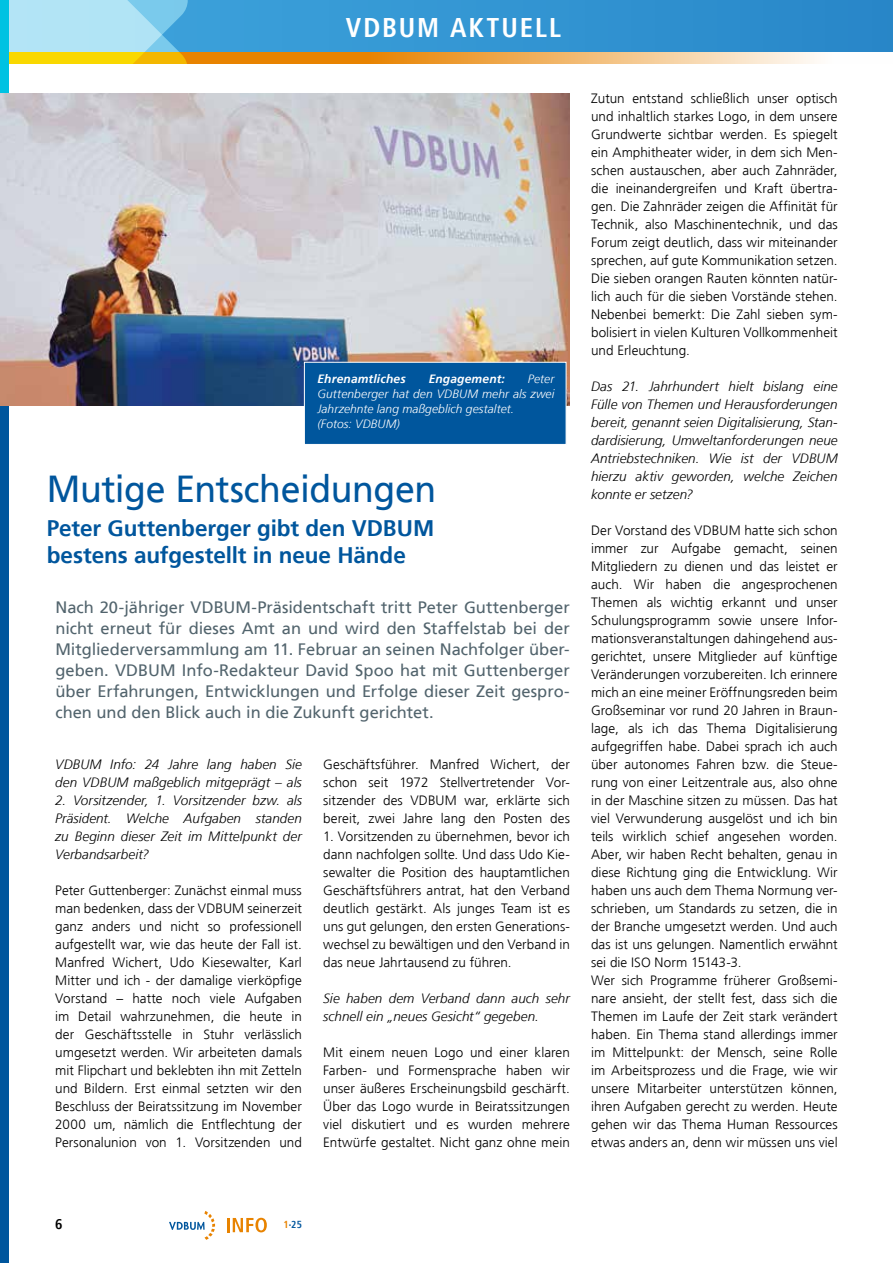
<style>
.page{position:relative;width:893px;height:1263px;background:#fff}
.page>*{position:absolute;margin:0;border:0;box-sizing:border-box;transform-origin:0 0}
.t1{font:37.5px "Frutiger LT";letter-spacing:-.01em;color:#00569d;scale:.95 1}
.t2{font:700 condensed 27px "Frutiger LT";letter-spacing:.07em;color:#fff}
.t3{font:700 22.5px/27px "Frutiger LT";letter-spacing:-.005em;color:#00569d}
.t4{font:16.5px/21px "Frutiger LT";letter-spacing:-.005em;color:#52646d;text-align:justify}
.t5{font:700 condensed 14.25px "Frutiger LT";color:#000}
.t6{font:300 13.5px/18px "Frutiger LT";letter-spacing:.005em;color:#000;text-align:justify}
.t7{font:italic 300 13.5px/18px "Frutiger LT";letter-spacing:.005em;color:#000}
.t8{font:italic 300 12px/15px "Frutiger LT";letter-spacing:.01em;color:#fff}
.t9{font:italic 700 12px "Frutiger LT";letter-spacing:.01em;color:#fff}
.t10{font:700 condensed 10.2px "Frutiger LT";color:#00569d}
.s1{color:#e88300}
</style>
<div class="page">
<svg style="left:169px;top:1211px;width:46px;height:29px"></svg>
<svg style="left:227px;top:1218px;width:40px;height:14px"></svg>
<svg style="left:190px;top:51px;width:703px;height:12px"></svg>
<div style="left:0;top:0;width:893px;height:51px;background:linear-gradient(to bottom,#3294d1,#3294d1)"></div>
<div style="left:0;top:0;width:9px;height:1263px;background:#00569d"></div>
<svg style="left:0;top:0;width:190px;height:94px"></svg>
<img style="left:0;top:94px;width:570px;height:312px">
<div style="left:304px;top:362px;width:262px;height:83px;background:#00569d;border:1px solid #fff"></div>
<h2 class="t2" style="left:346px;top:12px;width:217px">VDBUM AKTUELL</h2>
<p class="t9" style="left:317px;top:372px;width:90px">Ehrenamtliches</p>
<p class="t9" style="left:429px;top:372px;width:78px">Engagement:</p>
<p class="t8" style="left:317px;top:371px;width:238px;text-indent:210px">Peter<br>Guttenberger hat den VDBUM mehr als zwei<br>Jahrzehnte lang maßgeblich gestaltet.<br>(Fotos: VDBUM)</p>
<h1 class="t1" style="left:47px;top:466px;width:411px">Mutige Entscheidungen</h1>
<h3 class="t3" style="left:47px;top:515px;width:389px">Peter Guttenberger gibt den VDBUM bestens aufgestellt in neue Hände</h3>
<p class="t4" style="left:55px;top:597px;width:516px">Nach 20-jähriger VDBUM-Präsidentschaft tritt Peter Guttenberger nicht erneut für dieses Amt an und wird den Staffelstab bei der Mitgliederversammlung am 11. Februar an seinen Nachfolger über&shy;geben. VDBUM Info-Redakteur David Spoo hat mit Guttenberger über Erfahrungen, Entwicklungen und Erfolge dieser Zeit gespro&shy;chen und den Blick auch in die Zukunft gerichtet.</p>
<p class="t7" style="left:55px;top:756px;width:248px">VDBUM Info: 24 Jahre lang haben Sie den VDBUM maßgeblich mitgeprägt – als</p>
<p class="t7" style="left:55px;top:792px;width:248px;text-align:justify">2. Vorsitzender, 1. Vorsitzender bzw. als Präsident. Welche Aufgaben standen zu Beginn dieser Zeit im Mittelpunkt der Verbandsarbeit?</p>
<p class="t6" style="left:55px;top:882px;width:248px">Peter Guttenberger: Zunächst einmal muss man bedenken, dass der VDBUM seinerzeit ganz anders und nicht so professionell aufgestellt war, wie das heute der Fall ist.<br>Manfred Wichert, Udo Kiesewalter, Karl Mitter und ich - der damalige vierköpfige Vorstand – hatte noch viele Aufgaben im Detail wahrzunehmen, die heute in der Geschäftsstelle in Stuhr verlässlich umgesetzt werden. Wir arbeiteten damals mit Flipchart und beklebten ihn mit Zetteln und Bildern. Erst einmal setzten wir den Beschluss der Beiratssitzung im November 2000 um, nämlich die Entflechtung der Personalunion von 1. Vorsitzenden und</p>
<p class="t6" style="left:323px;top:755px;width:248px">Geschäftsführer. Manfred Wichert, der schon seit 1972 Stellvertretender Vor&shy;sitzender des VDBUM war, erklärte sich bereit, zwei Jahre lang den Posten des</p>
<p class="t6" style="left:323px;top:827px;width:248px">1. Vorsitzenden zu übernehmen, bevor ich dann nachfolgen sollte. Und dass Udo Kie&shy;sewalter die Position des hauptamtlichen Geschäftsführers antrat, hat den Verband deutlich gestärkt. Als junges Team ist es uns gut gelungen, den ersten Generations&shy;wechsel zu bewältigen und den Verband in das neue Jahrtausend zu führen.</p>
<p class="t7" style="left:323px;top:989px;width:248px">Sie haben dem Verband dann auch sehr schnell ein „neues Gesicht“ gegeben.</p>
<p class="t6" style="left:323px;top:1043px;width:248px">Mit einem neuen Logo und einer klaren Farben- und Formensprache haben wir unser äußeres Erscheinungsbild geschärft.<br>Über das Logo wurde in Beiratssitzungen viel diskutiert und es wurden mehrere Entwürfe gestaltet. Nicht ganz ohne mein</p>
<p class="t6" style="left:591px;top:89px;width:248px">Zutun entstand schließlich unser optisch und inhaltlich starkes Logo, in dem unsere Grundwerte sichtbar werden. Es spiegelt ein Amphitheater wider, in dem sich Men&shy;schen austauschen, aber auch Zahnräder, die ineinandergreifen und Kraft übertra&shy;gen. Die Zahnräder zeigen die Affinität für Technik, also Maschinentechnik, und das Forum zeigt deutlich, dass wir miteinander sprechen, auf gute Kommunikation setzen.<br>Die sieben orangen Rauten könnten natür&shy;lich auch für die sieben Vorstände stehen.<br>Nebenbei bemerkt: Die Zahl sieben sym&shy;bolisiert in vielen Kulturen Vollkommenheit und Erleuchtung.</p>
<p class="t7" style="left:591px;top:377px;width:248px;text-align:justify">Das 21. Jahrhundert hielt bislang eine Fülle von Themen und Herausforderungen bereit, genannt seien Digitalisierung, Stan&shy;dardisierung, Umweltanforderungen neue Antriebstechniken. Wie ist der VDBUM hierzu aktiv geworden, welche Zeichen konnte er setzen?</p>
<p class="t6" style="left:591px;top:521px;width:248px;text-align:left">Der Vorstand des VDBUM hatte sich schon immer zur Aufgabe gemacht, seinen Mitgliedern zu dienen und das leistet er auch. Wir haben die angesprochenen Themen als wichtig erkannt und unser Schulungsprogramm sowie unsere Infor&shy;mationsveranstaltungen dahingehend aus&shy;gerichtet, unsere Mitglieder auf künftige Veränderungen vorzubereiten. Ich erinnere mich an eine meiner Eröffnungsreden beim Großseminar vor rund 20 Jahren in Braun&shy;lage, als ich das Thema Digitalisierung aufgegriffen habe. Dabei sprach ich auch über autonomes Fahren bzw. die Steue&shy;rung von einer Leitzentrale aus, also ohne in der Maschine sitzen zu müssen. Das hat viel Verwunderung ausgelöst und ich bin teils wirklich schief angesehen worden.<br>Aber, wir haben Recht behalten, genau in diese Richtung ging die Entwicklung. Wir haben uns auch dem Thema Normung ver&shy;schrieben, um Standards zu setzen, die in der Branche umgesetzt werden. Und auch das ist uns gelungen. Namentlich erwähnt sei die ISO Norm 15143-3.<br>Wer sich Programme früherer Großsemi&shy;nare ansieht, der stellt fest, dass sich die Themen im Laufe der Zeit stark verändert haben. Ein Thema stand allerdings immer im Mittelpunkt: der Mensch, seine Rolle im Arbeitsprozess und die Frage, wie wir unsere Mitarbeiter unterstützen können, ihren Aufgaben gerecht zu werden. Heute gehen wir das Thema Human Ressources etwas anders an, denn wir müssen uns viel</p>
<p class="t5" style="left:55px;top:1215px;width:9px">6</p>
<p class="t10" style="left:283px;top:1218px;width:20px"><span class="s1">1</span>·25</p>
</div>
